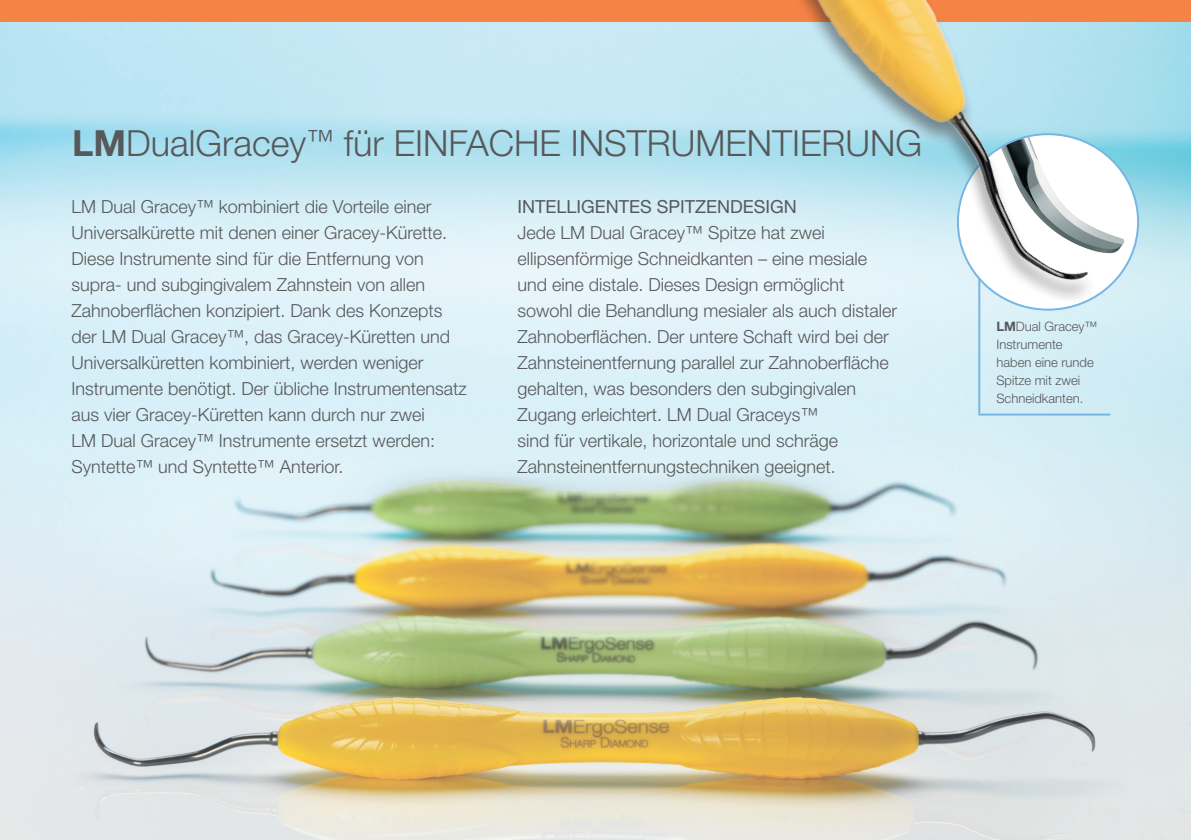
<style>
.page{position:relative;width:1191px;height:840px;background:#fff}
.page>*{position:absolute;margin:0;border:0;box-sizing:border-box;transform-origin:0 0}
.t1{font:300 36px "Helvetica Neue LT Pro";color:#57585a}
.t2{font:300 18px/26px "Helvetica Neue LT Pro";color:#57585a}
.t3{font:18px "Helvetica Neue LT Pro";color:#57585a}
.t4{font:300 13px/18px "Helvetica Neue LT Pro";color:#57585a}
.s1{font-weight:700}
</style>
<div class="page">
<img style="left:0;top:22px;width:1191px;height:817px">
<div style="left:0;top:0;width:1191px;height:22px;background:#f58345"></div>
<hr style="left:978px;top:413px;width:132px;height:2px;background:#77b6e4">
<div style="left:443px;top:0;width:653px;height:304px;background:#231f20;opacity:.47"></div>
<img style="left:789px;top:0;width:362px;height:357px">
<hr style="left:978px;top:278px;width:2px;height:135px;background:#77b6e4">
<h1 class="t1" style="left:72px;top:121px;width:851px"><span class="s1">LM</span>DualGracey<sup>™</sup> für EINFACHE INSTRUMENTIERUNG</h1>
<p class="t2" style="left:71px;top:193px;width:397px">LM Dual Gracey™ kombiniert die Vorteile einer Universalkürette mit denen einer Gracey-Kürette.<br>Diese Instrumente sind für die Entfernung von supra- und subgingivalem Zahnstein von allen Zahnoberflächen konzipiert. Dank des Konzepts der LM Dual Gracey™, das Gracey-Küretten und Universalküretten kombiniert, werden weniger Instrumente benötigt. Der übliche Instrumentensatz aus vier Gracey-Küretten kann durch nur zwei<br>LM Dual Gracey™ Instrumente ersetzt werden:<br>Syntette™ und Syntette™ Anterior.</p>
<p class="t3" style="left:517px;top:195px;width:281px">INTELLIGENTES SPITZENDESIGN</p>
<p class="t2" style="left:517px;top:219px;width:381px">Jede LM Dual Gracey™ Spitze hat zwei ellipsenförmige Schneidkanten – eine mesiale und eine distale. Dieses Design ermöglicht sowohl die Behandlung mesialer als auch distaler Zahnoberflächen. Der untere Schaft wird bei der Zahnsteinentfernung parallel zur Zahnoberfläche gehalten, was besonders den subgingivalen Zugang erleichtert. LM Dual Graceys™<br>sind für vertikale, horizontale und schräge Zahnsteinentfernungstechniken geeignet.</p>
<p class="t4" style="left:996px;top:317px;width:103px"><span class="s1">LM</span>Dual Gracey™<br>Instrumente haben eine runde<br>Spitze mit zwei<br>Schneidkanten.</p>
</div>
